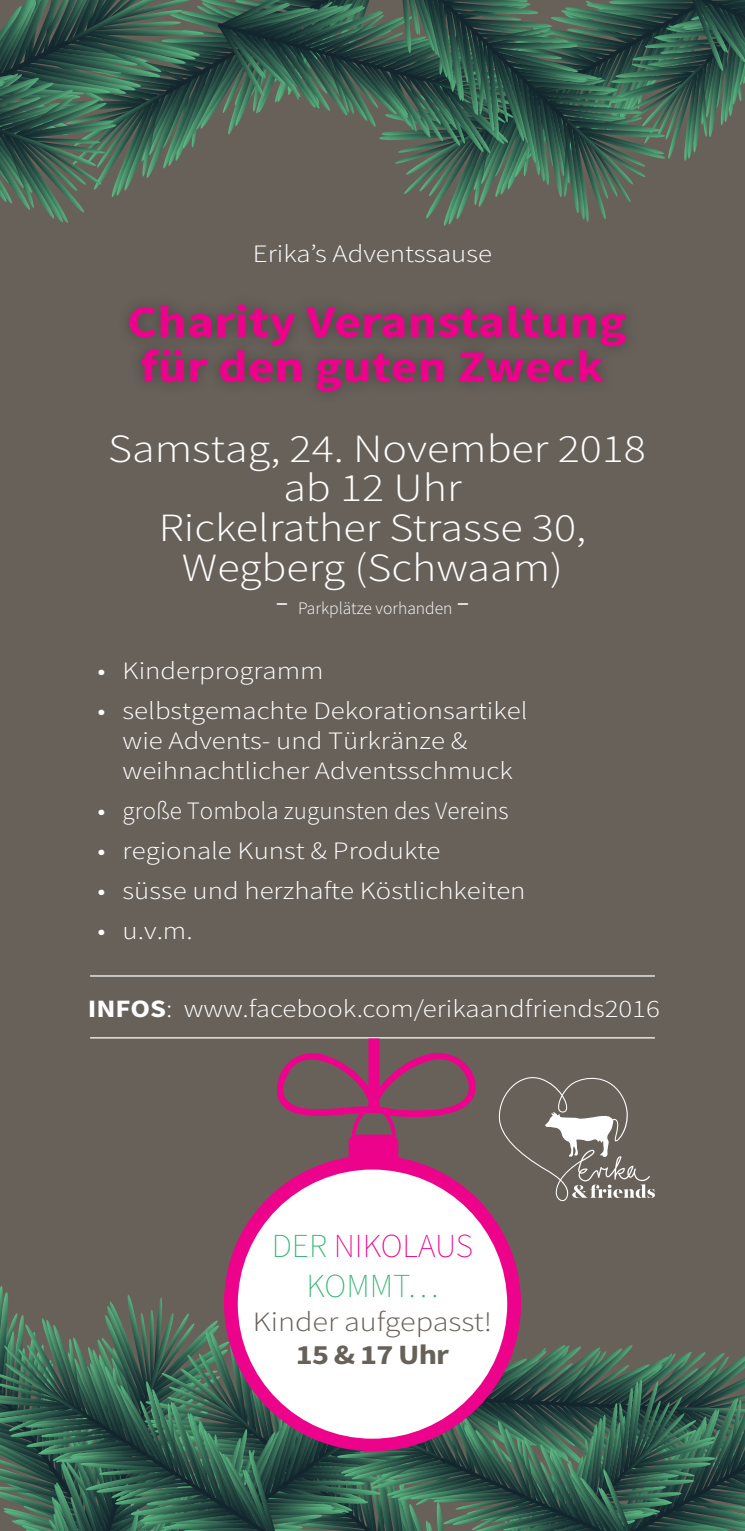
<style>
.page{position:relative;width:745px;height:1531px;background:#fff}
.page>*{position:absolute;margin:0;border:0;box-sizing:border-box;transform-origin:0 0}
.t1{font:300 40px/39.8px "Source Sans Pro";color:#fff;text-align:center;scale:1.15 1}
.t2{font:200 33.5px "Source Sans Pro";color:#ed028c}
.t3{font:200 33.5px "Source Sans Pro";color:#2db56d}
.t4{font:300 28px "Source Sans Pro";color:#67615a;scale:1.15 1}
.t5{font:700 28px "Source Sans Pro";letter-spacing:-.025em;color:#67615a;scale:1.15 1}
.t6{font:300 25px/30px "Source Sans Pro";color:#fff;scale:1.15 1}
.t7{font:300 17.5px "Source Sans Pro";color:#fff}
.s1{font-weight:700}
.s2{color:#2db56d}
</style>
<div class="page">
<div style="left:0;top:0;width:744px;height:1531px;background:#67615a"></div>
<svg style="left:129px;top:304px;width:496px;height:87px"></svg>
<svg style="left:0;top:1286px;width:744px;height:245px"></svg>
<svg style="left:0;top:0;width:745px;height:230px"></svg>
<hr style="left:90px;top:1037px;width:564px;height:1px;background:#fff">
<hr style="left:90px;top:975px;width:564px;height:1px;background:#fff">
<svg style="left:520px;top:1077px;width:134px;height:124px"></svg>
<svg style="left:224px;top:1038px;width:296px;height:413px"></svg>
<div style="left:238px;top:1169px;width:269px;height:269px;background:#fff;border-radius:50%"></div>
<p class="t6" style="left:253px;top:239px;width:209px">Erika’s Adventssause</p>
<p class="t1" style="left:108px;top:429px;width:468px">Samstag, 24. November 2018 ab 12 Uhr<br>Rickelrather Strasse 30,<br>Wegberg (Schwaam)</p>
<p class="t1" style="left:275px;top:580px;width:13px">-</p>
<p class="t7" style="left:298px;top:597px;width:156px">Parkplätze vorhanden</p>
<p class="t1" style="left:456px;top:580px;width:13px">-</p>
<p class="t6" style="left:98px;top:655px;width:198px">• Kinderprogramm</p>
<p class="t6" style="left:122px;top:695px;width:353px;text-indent:-25px">• selbstgemachte Dekorationsartikel wie Advents- und Türkränze &amp; weihnachtlicher Adventsschmuck</p>
<p class="t6" style="left:98px;top:795px;width:359px">• große Tombola zugunsten des Vereins</p>
<p class="t6" style="left:97px;top:835px;width:299px">• regionale Kunst &amp; Produkte</p>
<p class="t6" style="left:97px;top:875px;width:373px">• süsse und herzhafte Köstlichkeiten</p>
<p class="t6" style="left:97px;top:915px;width:84px">• u.v.m.</p>
<p class="t6" style="left:88px;top:993px;width:498px"><span class="s1">INFOS</span>: www.facebook.com/erikaandfriends2016</p>
<p class="t2" style="left:272px;top:1225px;width:203px"><span class="s2">DER</span> NIKOLAUS</p>
<p class="t3" style="left:306px;top:1266px;width:133px">KOMMT…</p>
<p class="t4" style="left:252px;top:1304px;width:210px">Kinder aufgepasst!</p>
<p class="t5" style="left:296px;top:1336px;width:134px">15 &amp; 17 Uhr</p>
</div>
